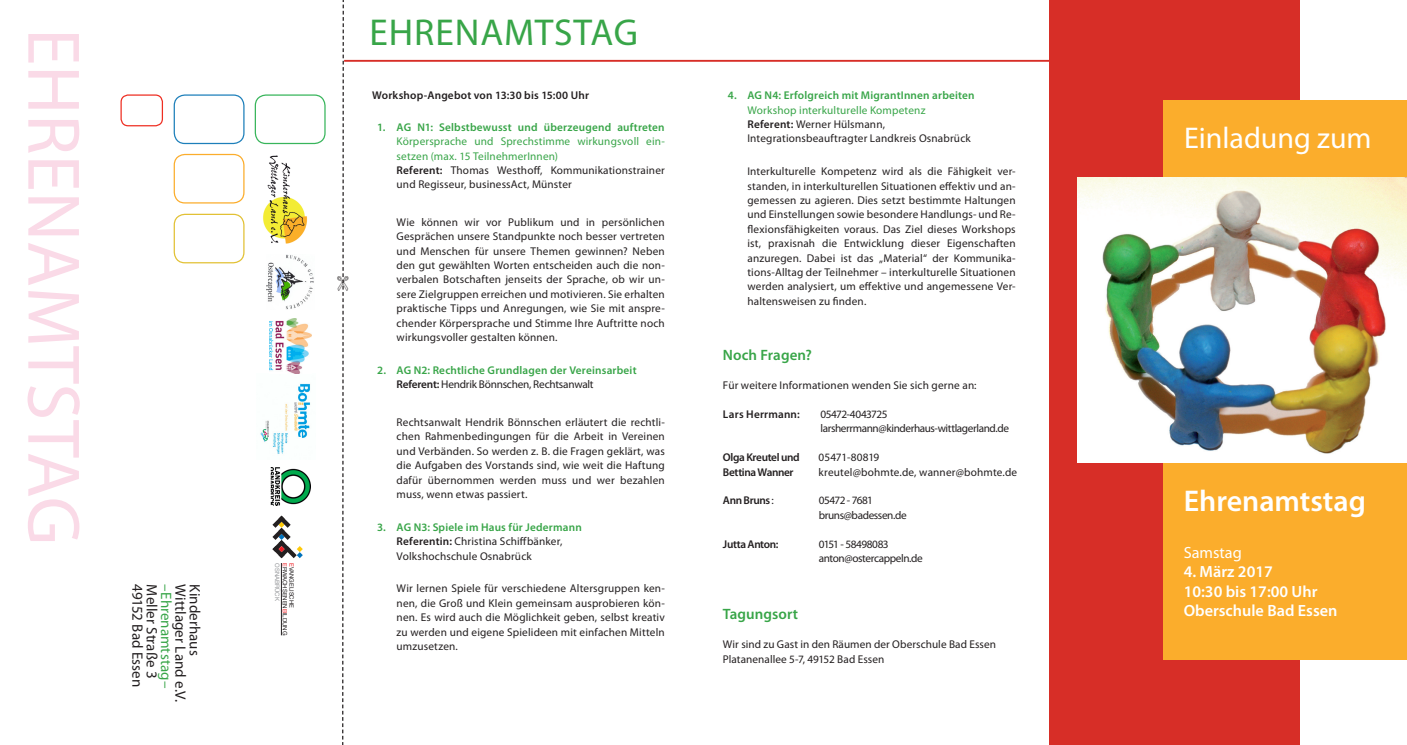
<style>
.page{position:relative;width:1407px;height:745px;background:#fff}
.page>*{position:absolute;margin:0;border:0;box-sizing:border-box;transform-origin:0 0}
.t1{font:75px "Myriad Pro";color:#fadae7}
.t2{font:37.5px "Myriad Pro";letter-spacing:.025em;color:#38a548}
.t3{font:30px "Myriad Pro";color:#fff}
.t4{font:600 30px "Myriad Pro";color:#fff}
.t5{font:600 16.25px/19.5px "Myriad Pro";color:#fff}
.t6{font:16.25px "Myriad Pro";color:#fff}
.t7{font:15px "Myriad Pro";letter-spacing:.005em;color:#231f20}
.t8{font:600 15px "Myriad Pro";letter-spacing:.005em;color:#38a548}
.t9{font:15px "Myriad Pro";color:#38a548}
.t10{font:11.25px/14.4px "Myriad Pro";letter-spacing:.01em;color:#231f20;text-align:justify}
.t11{font:600 11.25px/14.4px "Myriad Pro";letter-spacing:.015em;color:#38a548}
.t12{font:11.25px/14.4px "Myriad Pro";letter-spacing:.015em;color:#38a548}
.t13{font:11.25px/14.4px "Myriad Pro";letter-spacing:-.035em;color:#231f20}
.t14{font:600 11.25px "Myriad Pro";letter-spacing:.015em;color:#231f20}
.t15{font:600 11.25px "Myriad Pro";letter-spacing:-.025em;color:#231f20}
.t16{font:11.25px/14.4px "Myriad Pro";letter-spacing:-.04em;color:#231f20}
.t17{font:6px/6.5px "Helvetica Neue LT Std";letter-spacing:-.005em;color:#231f20}
.t18{font:6px "Helvetica Neue LT Std";letter-spacing:-.005em;color:#939598}
.s1{color:#ee1d23}
.s2{font-weight:600;color:#231f20}
.s3{color:#231f20}
.s4{font-weight:400;color:#231f20}
.s5{font-weight:600;color:#38a548}
.s6{font-weight:600}
.s7{color:#38a548}
.s8{font-weight:400}
</style>
<div class="page">
<div style="left:1049px;top:0;width:250px;height:744px;background:#d72e27"></div>
<div style="left:1163px;top:100px;width:244px;height:559px;background:#fbad2c"></div>
<img style="left:1077px;top:177px;width:330px;height:285px">
<hr style="left:344px;top:60px;width:709px;height:2px;background:#d72e27">
<div style="left:255px;top:94px;width:71px;height:50px;border:1px solid #38b55b;border-radius:11px"></div>
<div style="left:174px;top:94px;width:70px;height:50px;border:1px solid #1d7fba;border-radius:11px"></div>
<div style="left:174px;top:154px;width:70px;height:49px;border:1px solid #fbad2c;border-radius:11px"></div>
<div style="left:174px;top:213px;width:70px;height:50px;border:1px solid #e2c135;border-radius:11px"></div>
<div style="left:120px;top:94px;width:43px;height:32px;border:1px solid #ee2e22;border-radius:7px"></div>
<img style="left:263px;top:155px;width:45px;height:89px">
<img style="left:266px;top:254px;width:48px;height:55px">
<img style="left:270px;top:467px;width:41px;height:38px">
<img style="left:260px;top:373px;width:50px;height:81px">
<img style="left:269px;top:318px;width:43px;height:55px">
<svg style="left:272px;top:515px;width:31px;height:44px"></svg>
<hr style="left:281px;top:562px;width:1px;height:73px;background:#231f20">
<svg style="left:342px;top:0;width:7px;height:744px"></svg>
<h1 class="t1" style="left:100px;top:28px;width:518px;rotate:90deg">EHRENAMTSTAG</h1>
<h3 class="t7" style="left:147px;top:584px;width:104px;rotate:90deg">49152 Bad Essen</h3>
<h3 class="t7" style="left:161px;top:584px;width:96px;rotate:90deg">Meller Straße 3</h3>
<h3 class="t9" style="left:175px;top:584px;width:105px;rotate:90deg">–Ehrenamtstag–</h3>
<h3 class="t7" style="left:190px;top:584px;width:119px;rotate:90deg">Wittlager Land e.V.</h3>
<h3 class="t7" style="left:204px;top:584px;width:72px;rotate:90deg">Kinderhaus</h3>
<p class="t18" style="left:281px;top:562px;width:39px;rotate:90deg">OSNABRÜCK</p>
<p class="t17" style="left:295px;top:562px;width:74px;rotate:90deg"><span class="s1">E</span>VANGELISCHE<br><span class="s1">E</span>RWACHSENEN<span class="s1">B</span>ILDUNG</p>
<h2 class="t2" style="left:369px;top:9px;width:270px">EHRENAMTSTAG</h2>
<p class="t14" style="left:372px;top:88px;width:218px">Workshop-Angebot von 13:30 bis 15:00 Uhr</p>
<p class="t11" style="left:377px;top:119px;width:289px">1. AG N1: Selbstbewusst und überzeugend auftreten</p>
<p class="t12" style="left:397px;top:134px;width:270px">Körpersprache und Sprechstimme wirkungsvoll ein&shy;setzen (max. 15 TeilnehmerInnen)<br><span class="s2">Referent:</span> <span class="s3">Thomas Westhoff, Kommunikationstrainer und Regisseur, businessAct, Münster</span></p>
<p class="t10" style="left:397px;top:214px;width:270px">Wie können wir vor Publikum und in persönlichen Gesprächen unsere Standpunkte noch besser vertreten und Menschen für unsere Themen gewinnen? Neben den gut gewählten Worten entscheiden auch die non&shy;verbalen Botschaften jenseits der Sprache, ob wir un&shy;sere Zielgruppen erreichen und motivieren. Sie erhalten praktische Tipps und Anregungen, wie Sie mit anspre&shy;chender Körpersprache und Stimme Ihre Auftritte noch wirkungsvoller gestalten können.</p>
<p class="t11" style="left:397px;top:362px;width:241px;text-indent:-19px">2. AG N2: Rechtliche Grundlagen der Vereinsarbeit<br><span class="s3">Referent:</span> <span class="s4">Hendrik Bönnschen, Rechtsanwalt</span></p>
<p class="t10" style="left:397px;top:414px;width:270px">Rechtsanwalt Hendrik Bönnschen erläutert die rechtli&shy;chen Rahmenbedingungen für die Arbeit in Vereinen und Verbänden. So werden z. B. die Fragen geklärt, was die Aufgaben des Vorstands sind, wie weit die Haftung dafür übernommen werden muss und wer bezahlen muss, wenn etwas passiert.</p>
<p class="t10" style="left:397px;top:519px;width:187px;text-align:left;text-indent:-19px"><span class="s5">3. AG N3: Spiele im Haus für Jedermann<br></span><span class="s6">Referentin:</span> Christina Schiffbänker,<br>Volkshochschule Osnabrück</p>
<p class="t10" style="left:397px;top:581px;width:270px">Wir lernen Spiele für verschiedene Altersgruppen ken&shy;nen, die Groß und Klein gemeinsam ausprobieren kön&shy;nen. Es wird auch die Möglichkeit geben, selbst kreativ zu werden und eigene Spielideen mit einfachen Mitteln umzusetzen.</p>
<p class="t11" style="left:728px;top:88px;width:248px">4. AG N4: Erfolgreich mit MigrantInnen arbeiten</p>
<p class="t10" style="left:747px;top:102px;width:225px;text-align:left"><span class="s7">Workshop interkulturelle Kompetenz<br></span><span class="s6">Referent:</span> Werner Hülsmann,<br>Integrationsbeauftragter Landkreis Osnabrück</p>
<p class="t10" style="left:747px;top:164px;width:270px">Interkulturelle Kompetenz wird als die Fähigkeit ver&shy;standen, in interkulturellen Situationen effektiv und an&shy;gemessen zu agieren. Dies setzt bestimmte Haltungen und Einstellungen sowie besondere Handlungs- und Re&shy;flexionsfähigkeiten voraus. Das Ziel dieses Workshops ist, praxisnah die Entwicklung dieser Eigenschaften anzuregen. Dabei ist das „Material“ der Kommunika&shy;tions-Alltag der Teilnehmer – interkulturelle Situationen werden analysiert, um effektive und angemessene Ver&shy;haltensweisen zu finden.</p>
<h3 class="t8" style="left:723px;top:345px;width:90px">Noch Fragen?</h3>
<p class="t10" style="left:723px;top:378px;width:255px">Für weitere Informationen wenden Sie sich gerne an:</p>
<p class="t14" style="left:723px;top:407px;width:78px">Lars Herrmann:</p>
<p class="t13" style="left:820px;top:406px;width:190px">05472-4043725 larsherrmann@kinderhaus-wittlagerland.de</p>
<p class="t15" style="left:723px;top:450px;width:78px">Olga Kreutel und</p>
<p class="t10" style="left:818px;top:449px;width:62px">05471-80819</p>
<p class="t15" style="left:723px;top:464px;width:72px">Bettina Wanner</p>
<p class="t10" style="left:818px;top:464px;width:200px">kreutel@bohmte.de, wanner@bohmte.de</p>
<p class="t15" style="left:723px;top:493px;width:52px">Ann Bruns <span class="s8">:</span></p>
<p class="t13" style="left:819px;top:493px;width:89px">05472 - 7681 bruns@badessen.de</p>
<p class="t15" style="left:723px;top:536px;width:57px">Jutta Anton:</p>
<p class="t16" style="left:819px;top:536px;width:105px">0151 - 58498083 anton@ostercappeln.de</p>
<h3 class="t8" style="left:723px;top:604px;width:77px">Tagungsort</h3>
<p class="t10" style="left:723px;top:636px;width:275px">Wir sind zu Gast in den Räumen der Oberschule Bad Essen<br>Platanenallee 5-7, 49152 Bad Essen</p>
<h3 class="t3" style="left:1184px;top:119px;width:189px">Einladung zum</h3>
<h3 class="t4" style="left:1183px;top:481px;width:184px">Ehrenamtstag</h3>
<h3 class="t6" style="left:1183px;top:542px;width:60px">Samstag</h3>
<h3 class="t5" style="left:1183px;top:561px;width:155px">4. März 2017<br>10:30 bis 17:00 Uhr<br>Oberschule Bad Essen</h3>
</div>
